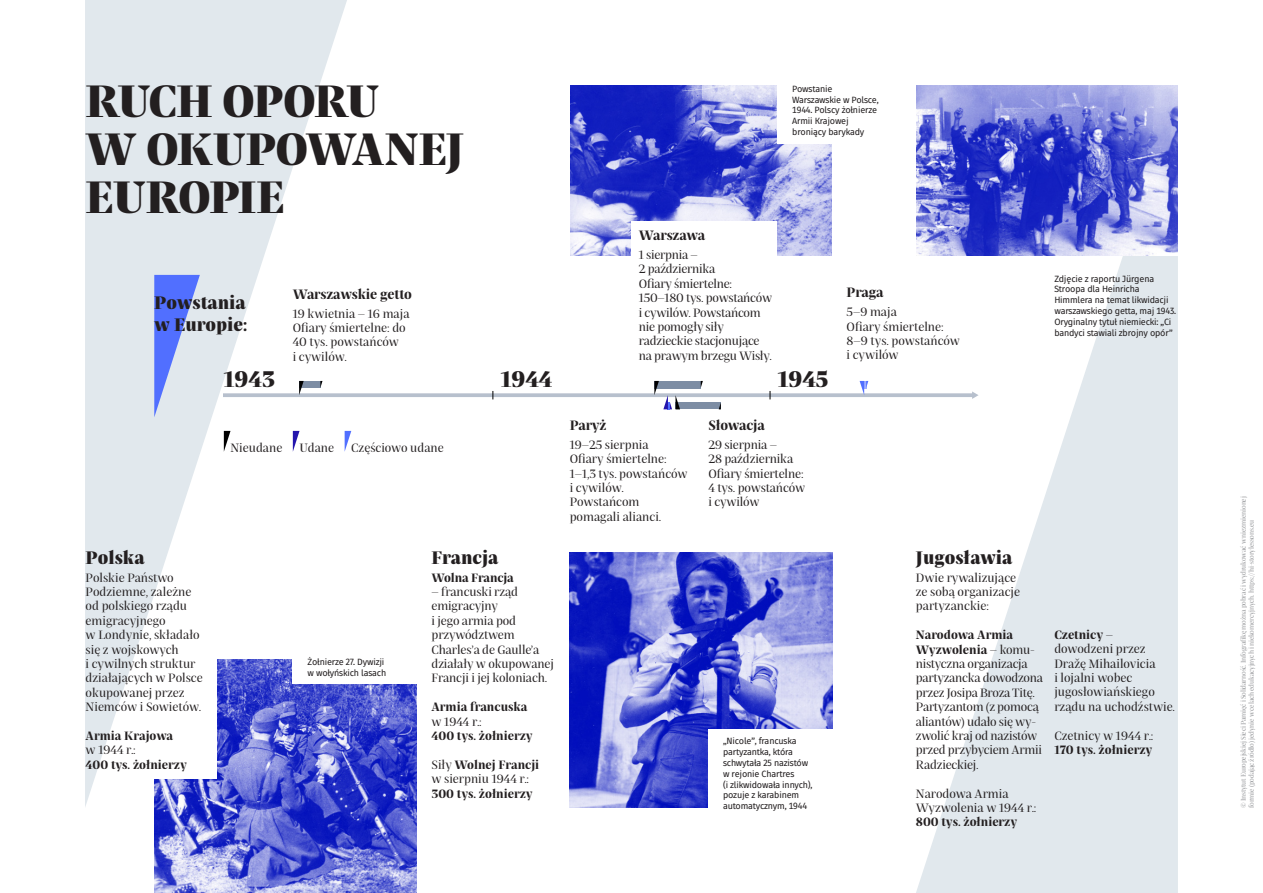
<style>
.page{position:relative;width:1263px;height:893px;background:#fff}
.page>*{position:absolute;margin:0;border:0;box-sizing:border-box;transform-origin:0 0}
.t1{font:800 45px/48px "Praho Pro";letter-spacing:-.025em;color:#231f20}
.t2{font:800 22.5px "Praho Pro";color:#231f20}
.t3{font:800 18px/21.6px "Praho Pro";color:#231f20}
.t4{font:700 13.5px "Praho Pro";letter-spacing:-.01em;color:#231f20}
.t5{font:12px/14.4px "Praho Pro";letter-spacing:-.01em;color:#231f20}
.t6{font:700 12px "Praho Pro";color:#231f20}
.t7{font:9px/10.8px "Fuse";letter-spacing:-.02em;color:#231f20}
.t8{font:6.75px/8.1px "Praho Pro";letter-spacing:-.025em;color:#939598}
.s1{font-weight:700}
</style>
<div class="page">
<svg style="left:85px;top:0;width:262px;height:807px;fill:#e1e8ed"></svg>
<svg style="left:916px;top:255px;width:262px;height:638px;fill:#e1e8ed"></svg>
<svg style="left:223px;top:393px;width:749px;height:4px;background:#bcc4d0"></svg>
<svg style="left:972px;top:391px;width:6px;height:8px"></svg>
<div style="left:299px;top:381px;width:21px;height:7px;background:#7d8da4"></div>
<svg style="left:320px;top:381px;width:2px;height:7px"></svg>
<svg style="left:299px;top:381px;width:5px;height:14px"></svg>
<div style="left:654px;top:381px;width:47px;height:7px;background:#7d8da4"></div>
<svg style="left:860px;top:381px;width:8px;height:14px"></svg>
<div style="left:675px;top:402px;width:46px;height:7px;background:#7d8da4"></div>
<svg style="left:654px;top:381px;width:26px;height:28px"></svg>
<svg style="left:154px;top:275px;width:46px;height:142px;background:#99abf5"></svg>
<svg style="left:224px;top:431px;width:6px;height:21px"></svg>
<svg style="left:293px;top:431px;width:6px;height:21px"></svg>
<svg style="left:345px;top:431px;width:6px;height:21px"></svg>
<img style="left:570px;top:85px;width:262px;height:170px">
<img style="left:916px;top:85px;width:262px;height:170px">
<img style="left:154px;top:659px;width:263px;height:234px">
<img style="left:570px;top:553px;width:262px;height:255px">
<div style="left:777px;top:85px;width:102px;height:59px;background:#fff"></div>
<div style="left:293px;top:658px;width:125px;height:26px;background:#fff"></div>
<div style="left:708px;top:729px;width:124px;height:80px;background:#fff"></div>
<div style="left:631px;top:221px;width:146px;height:66px;background:#fff"></div>
<div style="left:151px;top:652px;width:65px;height:127px;background:#fff"></div>
<h1 class="t1" style="left:86px;top:73px;width:380px">RUCH OPORU<br>W OKUPOWANEJ<br>EUROPIE</h1>
<p class="t7" style="left:792px;top:83px;width:88px">Powstanie<br>Warszawskie w Polsce,<br>1944. Polscy żołnierze<br>Armii Krajowej broniący barykady</p>
<p class="t4" style="left:639px;top:223px;width:68px">Warszawa</p>
<p class="t5" style="left:639px;top:247px;width:135px">1 sierpnia –<br>2 października<br>Ofiary śmiertelne:<br>150–180 tys. powstańców i cywilów. Powstańcom nie pomogły siły radzieckie stacjonujące na prawym brzegu Wisły.</p>
<p class="t4" style="left:293px;top:282px;width:121px">Warszawskie getto</p>
<p class="t5" style="left:293px;top:305px;width:118px">19 kwietnia – 16 maja<br>Ofiary śmiertelne: do<br>40 tys. powstańców<br>i cywilów.</p>
<h3 class="t3" style="left:154px;top:290px;width:95px">Powstania w Europie:</h3>
<h2 class="t2" style="left:224px;top:358px;width:53px">1943</h2>
<h2 class="t2" style="left:501px;top:358px;width:53px">1944</h2>
<h2 class="t2" style="left:778px;top:358px;width:52px">1945</h2>
<p class="t4" style="left:708px;top:413px;width:58px">Słowacja</p>
<p class="t5" style="left:708px;top:436px;width:98px">29 sierpnia –<br>28 października<br>Ofiary śmiertelne:<br>4 tys. powstańców i cywilów</p>
<p class="t4" style="left:570px;top:413px;width:38px">Paryż</p>
<p class="t5" style="left:570px;top:436px;width:119px">19–25 sierpnia<br>Ofiary śmiertelne:<br>1–1,3 tys. powstańców i cywilów.<br>Powstańcom pomagali alianci.</p>
<p class="t5" style="left:230px;top:439px;width:53px">Nieudane</p>
<p class="t5" style="left:299px;top:439px;width:36px">Udane</p>
<p class="t5" style="left:351px;top:439px;width:94px">Częściowo udane</p>
<h3 class="t3" style="left:86px;top:545px;width:60px">Polska</h3>
<p class="t5" style="left:86px;top:569px;width:119px">Polskie Państwo<br>Podziemne, zależne od polskiego rządu emigracyjnego<br>w Londynie, składało się z wojskowych<br>i cywilnych struktur działających w Polsce okupowanej przez<br>Niemców i Sowietów.</p>
<p class="t6" style="left:86px;top:725px;width:89px">Armia Krajowa</p>
<p class="t5" style="left:86px;top:742px;width:52px">w 1944 r.:</p>
<p class="t6" style="left:86px;top:754px;width:103px">400 tys. żołnierzy</p>
<p class="t7" style="left:308px;top:656px;width:80px">Żołnierze 27. Dywizji w wołyńskich lasach</p>
<h3 class="t3" style="left:431px;top:545px;width:68px">Francja</h3>
<p class="t6" style="left:431px;top:566px;width:84px">Wolna Francja</p>
<p class="t5" style="left:431px;top:584px;width:124px">– francuski rząd emigracyjny<br>i jego armia pod przywództwem<br>Charles’a de Gaulle’a działały w okupowanej<br>Francji i jej koloniach.</p>
<p class="t6" style="left:431px;top:696px;width:97px">Armia francuska</p>
<p class="t5" style="left:431px;top:713px;width:52px">w 1944 r.:</p>
<p class="t6" style="left:431px;top:725px;width:103px">400 tys. żołnierzy</p>
<p class="t5" style="left:431px;top:756px;width:109px">Siły <span class="s1">Wolnej Francji </span>w sierpniu 1944 r.:</p>
<p class="t6" style="left:431px;top:782px;width:103px">300 tys. żołnierzy</p>
<p class="t7" style="left:723px;top:736px;width:91px">„Nicole”, francuska partyzantka, która schwytała 25 nazistów w rejonie Chartres<br>(i zlikwidowała innych), pozuje z karabinem automatycznym, 1944</p>
<p class="t4" style="left:847px;top:280px;width:38px">Praga</p>
<p class="t5" style="left:847px;top:304px;width:115px">5–9 maja<br>Ofiary śmiertelne:<br>8–9 tys. powstańców i cywilów</p>
<h3 class="t3" style="left:916px;top:545px;width:98px">Jugosławia</h3>
<p class="t5" style="left:916px;top:569px;width:106px">Dwie rywalizujące ze sobą organizacje partyzanckie:</p>
<p class="t5" style="left:916px;top:627px;width:129px"><span class="s1">Narodowa Armia<br>Wyzwolenia</span> – komu&shy;nistyczna organizacja partyzancka dowodzona przez Josipa Broza Titę.<br>Partyzantom (z pomocą aliantów) udało się wy&shy;zwolić kraj od nazistów przed przybyciem Armii<br>Radzieckiej.</p>
<p class="t5" style="left:916px;top:785px;width:122px">Narodowa Armia<br>Wyzwolenia w 1944 r.:</p>
<p class="t6" style="left:916px;top:811px;width:103px">800 tys. żołnierzy</p>
<p class="t7" style="left:1054px;top:273px;width:123px">Zdjęcie z raportu Jürgena<br>Stroopa dla Heinricha<br>Himmlera na temat likwidacji warszawskiego getta, maj 1943.<br>Oryginalny tytuł niemiecki: „Ci bandyci stawiali zbrojny opór”</p>
<p class="t5" style="left:1054px;top:626px;width:122px"><span class="s1">Czetnicy</span> –<br>dowodzeni przez<br>Dražę Mihailovicia<br>i lojalni wobec jugosłowiańskiego rządu na uchodźstwie.</p>
<p class="t5" style="left:1054px;top:727px;width:101px">Czetnicy w 1944 r.:</p>
<p class="t6" style="left:1054px;top:739px;width:99px">170 tys. żołnierzy</p>
<p class="t8" style="left:1239px;top:808px;width:313px;rotate:-90deg">© Instytut Europejskiej Sieci Pamięć i Solidarność. Infografikę można pobrać i wydrukować w niezmienionej formie (podając źródło) jedynie w celach edukacyjnych i niekomercyjnych. https://hi-storylessons.eu</p>
</div>
